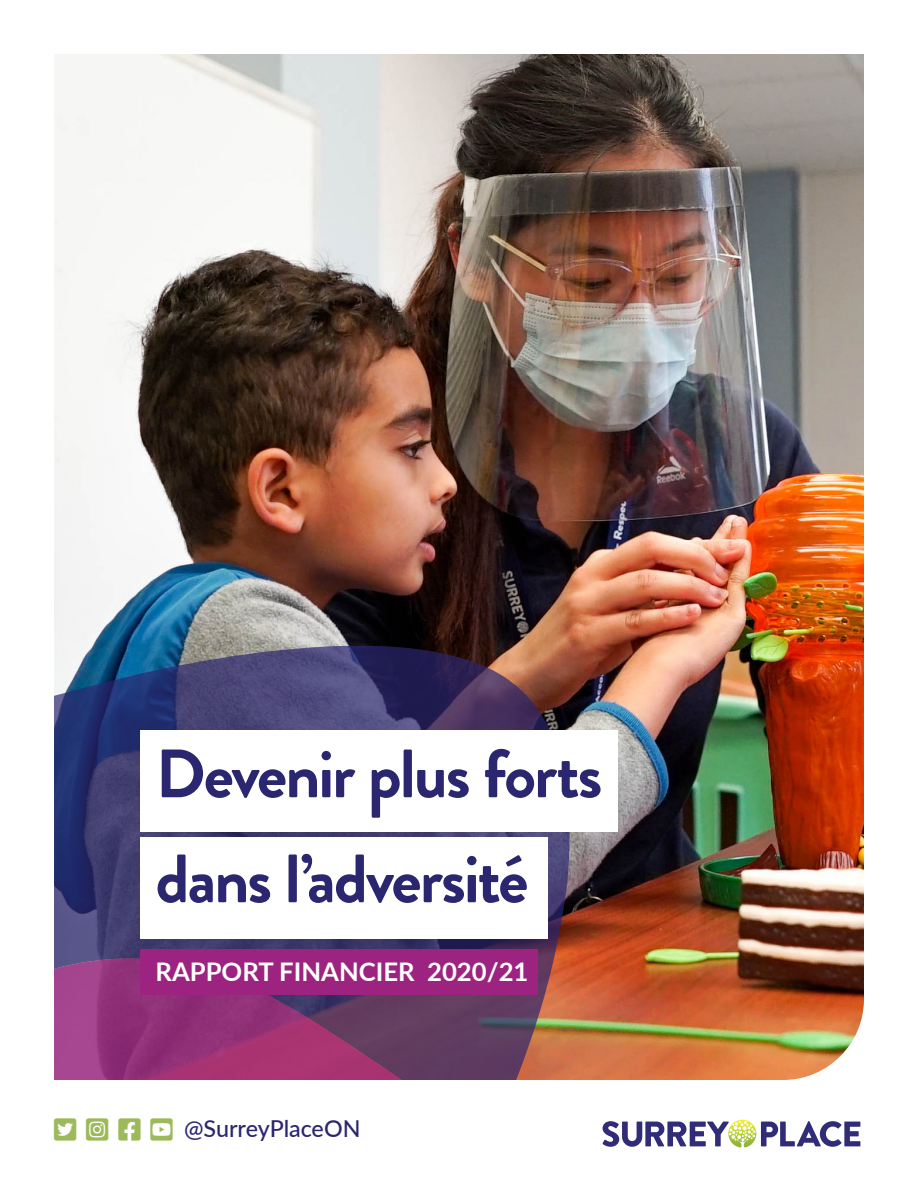
<style>
.page{position:relative;width:918px;height:1188px;background:#fff}
.page>*{position:absolute;margin:0;border:0;box-sizing:border-box;transform-origin:0 0}
.t1{font:700 68.25px/105px "Brandon Grotesque";letter-spacing:-.035em;color:#2b2670}
.t2{font:700 25.65px "Lato";color:#fff}
.t3{font:500 23.25px "Lato";letter-spacing:-.005em;color:#2b2670}
</style>
<div class="page">
<img style="left:54px;top:54px;width:810px;height:1026px">
<svg style="left:54px;top:646px;width:516px;height:434px"></svg>
<svg style="left:54px;top:958px;width:347px;height:122px"></svg>
<div style="left:140px;top:949px;width:398px;height:46px;background:#9c2480"></div>
<svg style="left:728px;top:1120px;width:28px;height:28px"></svg>
<svg style="left:602px;top:1121px;width:153px;height:27px"></svg>
<svg style="left:761px;top:1121px;width:99px;height:26px"></svg>
<div style="left:140px;top:730px;width:478px;height:102px;background:#fff"></div>
<div style="left:140px;top:837px;width:408px;height:102px;background:#fff"></div>
<h1 class="t1" style="left:156px;top:722px;width:448px">Devenir plus forts dans l’adversité</h1>
<p class="t2" style="left:156px;top:953px;width:374px">RAPPORT FINANCIER 2020/21</p>
<p class="t3" style="left:184px;top:1112px;width:178px">@SurreyPlaceON</p>
</div>
